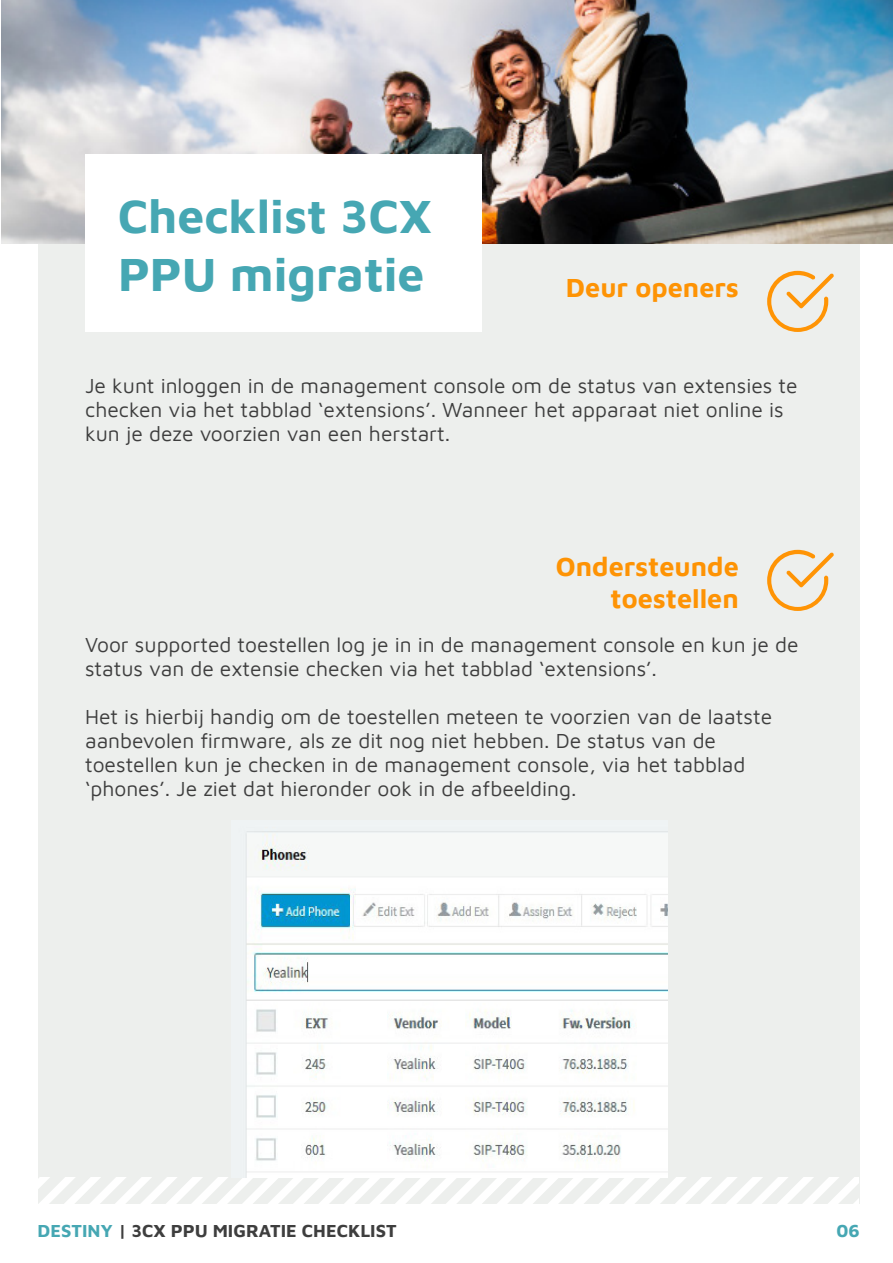
<style>
.page{position:relative;width:893px;height:1263px;background:#fff}
.page>*{position:absolute;margin:0;border:0;box-sizing:border-box;transform-origin:0 0}
.Titel_whitepaper{font:700 48px/57.6px "Maven Pro";color:#46a7b3}
.Groene_koppen{font:700 27px/32.4px "Maven Pro";color:#fe9304;text-align:right}
.Platte_tekst{font:21px/24px "Maven Pro";color:#3e3e3e}
.Inleidingen{font:700 18px "Maven Pro";color:#3e3e3e}
.Inleidingen-2{font:700 18px "Maven Pro";color:#46a7b3}
.s1{color:#46a7b3}
</style>
<div class="page">
<div style="left:38px;top:85px;width:822px;height:1093px;background:#edefed"></div>
<img style="left:2px;top:0;width:891px;height:243px">
<div style="left:85px;top:155px;width:397px;height:177px;background:#fff"></div>
<svg style="left:38px;top:1178px;width:821px;height:25px"></svg>
<img style="left:246px;top:831px;width:422px;height:347px">
<svg style="left:767px;top:271px;width:67px;height:61px"></svg>
<svg style="left:767px;top:550px;width:67px;height:61px"></svg>
<p class="Titel_whitepaper" style="left:118px;top:185px;width:315px">Checklist 3CX<br>PPU migratie</p>
<p class="Groene_koppen" style="left:566px;top:270px;width:174px">Deur openers</p>
<p class="Platte_tekst" style="left:85px;top:372px;width:714px">Je kunt inloggen in de management console om de status van extensies te checken via het tabblad ‘extensions’. Wanneer het apparaat niet online is kun je deze voorzien van een herstart.</p>
<p class="Groene_koppen" style="left:556px;top:549px;width:184px">Ondersteunde toestellen</p>
<p class="Platte_tekst" style="left:85px;top:631px;width:715px">Voor supported toestellen log je in in de management console en kun je de status van de extensie checken via het tabblad ‘extensions’.</p>
<p class="Platte_tekst" style="left:85px;top:703px;width:689px">Het is hierbij handig om de toestellen meteen te voorzien van de laatste aanbevolen firmware, als ze dit nog niet hebben. De status van de toestellen kun je checken in de management console, via het tabblad ‘phones’. Je ziet dat hieronder ook in de afbeelding.</p>
<p class="Inleidingen" style="left:38px;top:1218px;width:361px"><span class="s1">DESTINY</span> | 3CX PPU MIGRATIE CHECKLIST</p>
<p class="Inleidingen-2" style="left:836px;top:1218px;width:25px">06</p>
</div>
